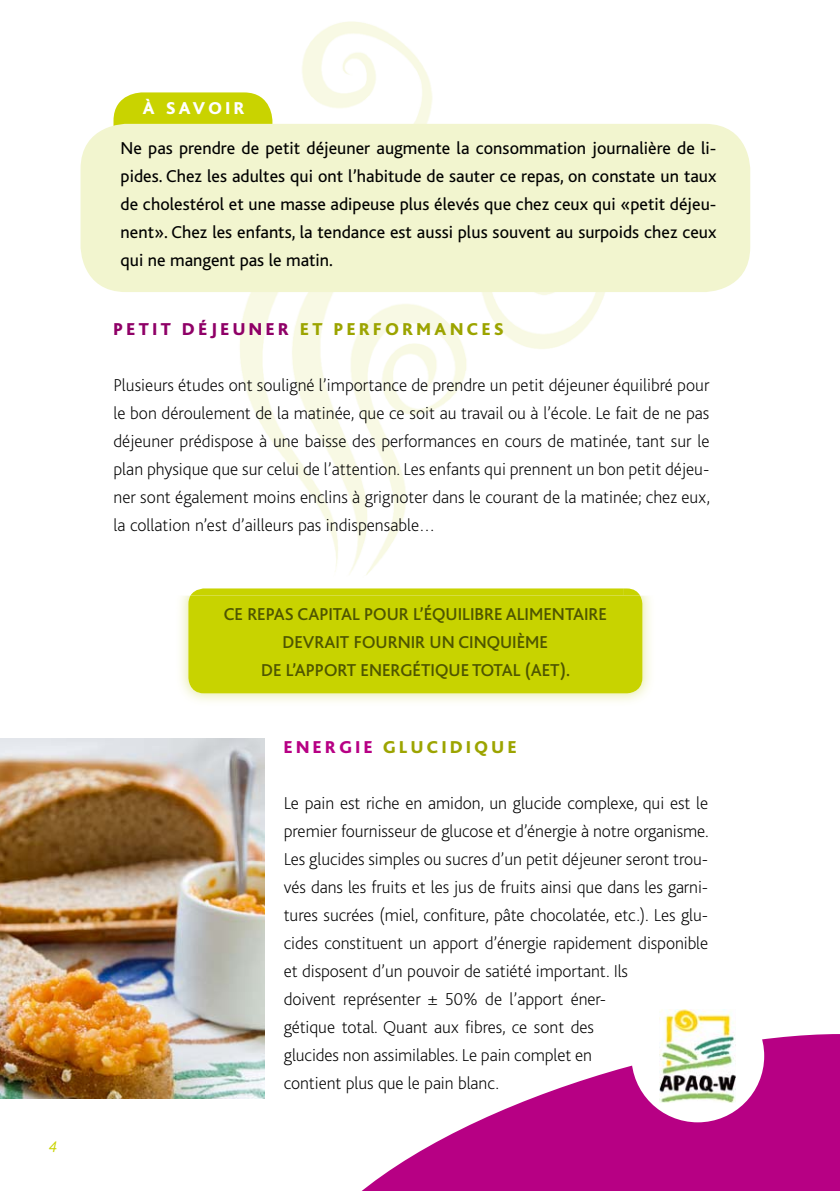
<style>
.page{position:relative;width:840px;height:1191px;background:#fff}
.page>*{position:absolute;margin:0;border:0;box-sizing:border-box;transform-origin:0 0}
.t1{font:200 18px/28px "Bliss";letter-spacing:-.005em;color:#000}
.t2{font:18px/28px "Bliss";color:#000;text-align:justify}
.t3{font:500 18px/28px "Bliss";color:#4e5500;text-align:center}
.t4{font:800 18px "Bliss";letter-spacing:.2em;color:#9ca400}
.t5{font:800 18px "Bliss";letter-spacing:.2em;color:#fff}
.t6{font:italic 300 16px "Bliss";color:#c9d300}
.s1{color:#8f0067}
.s2{color:#b70084}
</style>
<div class="page">
<img style="left:0;top:739px;width:265px;height:359px">
<img style="left:240px;top:22px;width:365px;height:553px">
<div style="left:113px;top:92px;width:159px;height:91px;background:#c9d300;border-radius:28px"></div>
<svg style="left:361px;top:1034px;width:478px;height:157px;fill:#b70084"></svg>
<div style="left:631px;top:989px;width:132px;height:133px;background:#fff;border-radius:50%"></div>
<img style="left:659px;top:1009px;width:76px;height:93px">
<div style="left:80px;top:124px;width:669px;height:168px;background:#f2f5cf;border-radius:45px"></div>
<img style="left:180px;top:594px;width:471px;height:108px">
<div style="left:188px;top:595px;width:454px;height:98px;background:#c8d300"></div>
<img style="left:190px;top:588px;width:449px;height:7px">
<p class="t6" style="left:49px;top:1138px;width:10px">4</p>
<p class="t5" style="left:143px;top:102px;width:103px">À SAVOIR</p>
<p class="t2" style="left:120px;top:136px;width:597px">Ne pas prendre de petit déjeuner augmente la consommation journalière de li&shy;pides. Chez les adultes qui ont l’habitude de sauter ce repas, on constate un taux de cholestérol et une masse adipeuse plus élevés que chez ceux qui «petit déjeu&shy;nent». Chez les enfants, la tendance est aussi plus souvent au surpoids chez ceux qui ne mangent pas le matin.</p>
<p class="t4" style="left:113px;top:323px;width:391px"><span class="s1">PETIT DÉJEUNER</span> ET PERFORMANCES</p>
<p class="t1" style="left:113px;top:373px;width:597px;text-align:justify">Plusieurs études ont souligné l’importance de prendre un petit déjeuner équilibré pour le bon déroulement de la matinée, que ce soit au travail ou à l’école. Le fait de ne pas déjeuner prédispose à une baisse des performances en cours de matinée, tant sur le plan physique que sur celui de l’attention. Les enfants qui prennent un bon petit déjeu&shy;ner sont également moins enclins à grignoter dans le courant de la matinée; chez eux, la collation n’est d’ailleurs pas indispensable…</p>
<p class="t3" style="left:223px;top:602px;width:384px">CE REPAS CAPITAL POUR L’ÉQUILIBRE ALIMENTAIRE<br>DEVRAIT FOURNIR UN CINQUIÈME<br>DE L’APPORT ENERGÉTIQUE TOTAL (AET).</p>
<p class="t4" style="left:283px;top:740px;width:234px"><span class="s2">ENERGIE</span> GLUCIDIQUE</p>
<p class="t1" style="left:283px;top:790px;width:426px">Le pain est riche en amidon, un glucide complexe, qui est le premier fournisseur de glucose et d’énergie à notre organisme.<br>Les glucides simples ou sucres d’un petit déjeuner seront trou&shy;vés dans les fruits et les jus de fruits ainsi que dans les garni&shy;tures sucrées (miel, confiture, pâte chocolatée, etc.). Les glu&shy;cides constituent un apport d’énergie rapidement disponible et disposent d’un pouvoir de satiété important. Ils<br>doivent représenter ± 50% de l’apport éner-<br>gétique total. Quant aux fibres, ce sont des<br>glucides non assimilables. Le pain complet en<br>contient plus que le pain blanc.</p>
</div>
